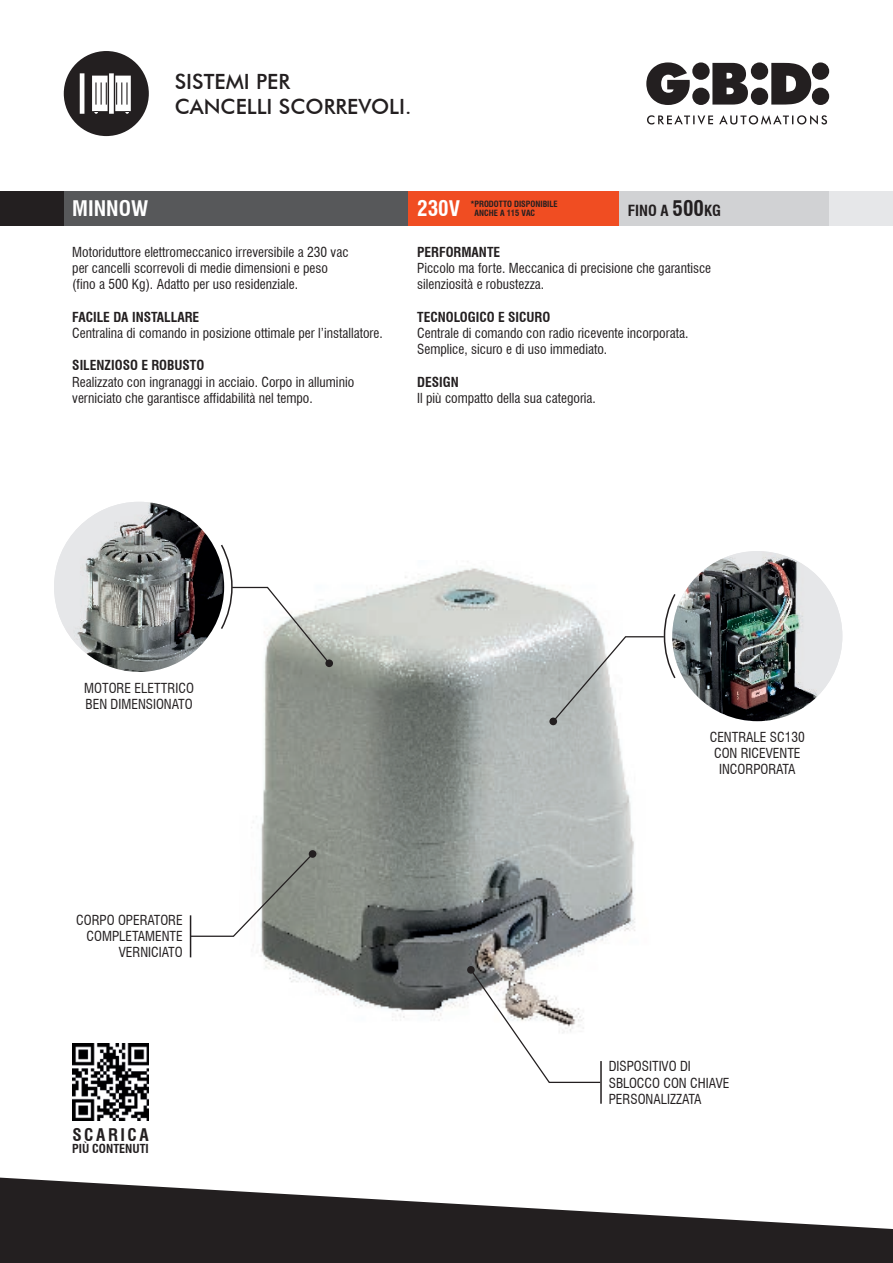
<style>
.page{position:relative;width:893px;height:1263px;background:#fff}
.page>*{position:absolute;margin:0;border:0;box-sizing:border-box;transform-origin:0 0}
.t1{font:500 21px/25.2px "Futura BT";color:#231f20}
.t2{font:700 condensed 21px "Swiss 721 BT";color:#fff}
.t3{font:700 condensed 17.1px "Swiss 721 BT";letter-spacing:.15em;color:#231f20}
.t4{font:700 condensed 15px "Swiss 721 BT";color:#231f20}
.t5{font:condensed 13.5px/16.2px "Swiss 721 BT";color:#231f20}
.t6{font:700 condensed 13.5px "Swiss 721 BT";color:#231f20}
.t7{font:700 condensed 12.15px "Swiss 721 BT";color:#231f20}
.t8{font:700 condensed 8.4px/9px "Swiss 721 BT";color:#231f20}
.s1{font-size:21px}
</style>
<div class="page">
<svg style="left:0;top:1177px;width:893px;height:86px;fill:#231f20"></svg>
<div style="left:64px;top:191px;width:829px;height:34px;background:#e6e7e9"></div>
<div style="left:0;top:191px;width:64px;height:34px;background:#231f20"></div>
<svg style="left:646px;top:62px;width:183px;height:63px"></svg>
<div style="left:64px;top:51px;width:85px;height:85px;background:#231f20;border-radius:50%"></div>
<svg style="left:80px;top:73px;width:51px;height:41px"></svg>
<div style="left:619px;top:191px;width:210px;height:34px;background:#d1d2d4"></div>
<div style="left:64px;top:191px;width:344px;height:34px;background:#57585a"></div>
<div style="left:408px;top:191px;width:211px;height:34px;background:#f04d22"></div>
<img style="left:251px;top:561px;width:384px;height:460px">
<svg style="left:469px;top:968px;width:132px;height:115px"></svg>
<div style="left:467px;top:966px;width:8px;height:8px;background:#231f20;border-radius:50%"></div>
<svg style="left:189px;top:852px;width:125px;height:85px"></svg>
<div style="left:309px;top:850px;width:7px;height:8px;background:#231f20;border-radius:50%"></div>
<svg style="left:325px;top:659px;width:8px;height:8px"></svg>
<img style="left:54px;top:502px;width:170px;height:170px;border-radius:85px">
<svg style="left:219px;top:544px;width:112px;height:121px"></svg>
<hr style="left:190px;top:915px;width:1px;height:42px;background:#231f20">
<hr style="left:600px;top:1061px;width:2px;height:43px;background:#231f20">
<svg style="left:549px;top:717px;width:8px;height:8px"></svg>
<img style="left:672px;top:551px;width:170px;height:170px;border-radius:85px">
<svg style="left:551px;top:592px;width:126px;height:131px"></svg>
<img style="left:72px;top:1044px;width:77px;height:76px">
<h1 class="t1" style="left:175px;top:69px;width:238px">SISTEMI PER<br>CANCELLI SCORREVOLI.</h1>
<h1 class="t2" style="left:72px;top:196px;width:78px">MINNOW</h1>
<h1 class="t2" style="left:417px;top:196px;width:44px">230V</h1>
<p class="t4" style="left:628px;top:202px;width:95px">FINO A <span class="s1">500</span>KG</p>
<p class="t8" style="left:475px;top:199px;width:85px;text-indent:-4px">* PRODOTTO DISPONIBILE<br>ANCHE A 115 VAC</p>
<p class="t5" style="left:72px;top:244px;width:278px">Motoriduttore elettromeccanico irreversibile a 230 vac per cancelli scorrevoli di medie dimensioni e peso (fino a 500 Kg). Adatto per uso residenziale.</p>
<p class="t6" style="left:72px;top:309px;width:129px">FACILE DA INSTALLARE</p>
<p class="t5" style="left:72px;top:325px;width:312px">Centralina di comando in posizione ottimale per l’installatore.</p>
<p class="t6" style="left:72px;top:357px;width:134px">SILENZIOSO E ROBUSTO</p>
<p class="t5" style="left:72px;top:373px;width:283px">Realizzato con ingranaggi in acciaio. Corpo in alluminio verniciato che garantisce affidabilità nel tempo.</p>
<p class="t6" style="left:417px;top:244px;width:84px">PERFORMANTE</p>
<p class="t5" style="left:417px;top:260px;width:295px">Piccolo ma forte. Meccanica di precisione che garantisce silenziosità e robustezza.</p>
<p class="t6" style="left:417px;top:309px;width:135px">TECNOLOGICO E SICURO</p>
<p class="t5" style="left:417px;top:325px;width:273px">Centrale di comando con radio ricevente incorporata.<br>Semplice, sicuro e di uso immediato.</p>
<p class="t6" style="left:417px;top:373px;width:43px">DESIGN</p>
<p class="t5" style="left:417px;top:390px;width:180px">Il più compatto della sua categoria.</p>
<p class="t5" style="left:84px;top:680px;width:111px">MOTORE ELETTRICO<br>BEN DIMENSIONATO</p>
<p class="t5" style="left:76px;top:912px;width:108px;text-align:right">CORPO OPERATORE<br>COMPLETAMENTE<br>VERNICIATO</p>
<p class="t3" style="left:72px;top:1124px;width:78px">SCARICA</p>
<p class="t7" style="left:72px;top:1141px;width:78px">PIÙ CONTENUTI</p>
<p class="t5" style="left:710px;top:729px;width:97px;text-align:center">CENTRALE SC130<br>CON RICEVENTE<br>INCORPORATA</p>
<p class="t5" style="left:609px;top:1058px;width:122px">DISPOSITIVO DI<br>SBLOCCO CON CHIAVE<br>PERSONALIZZATA</p>
</div>
